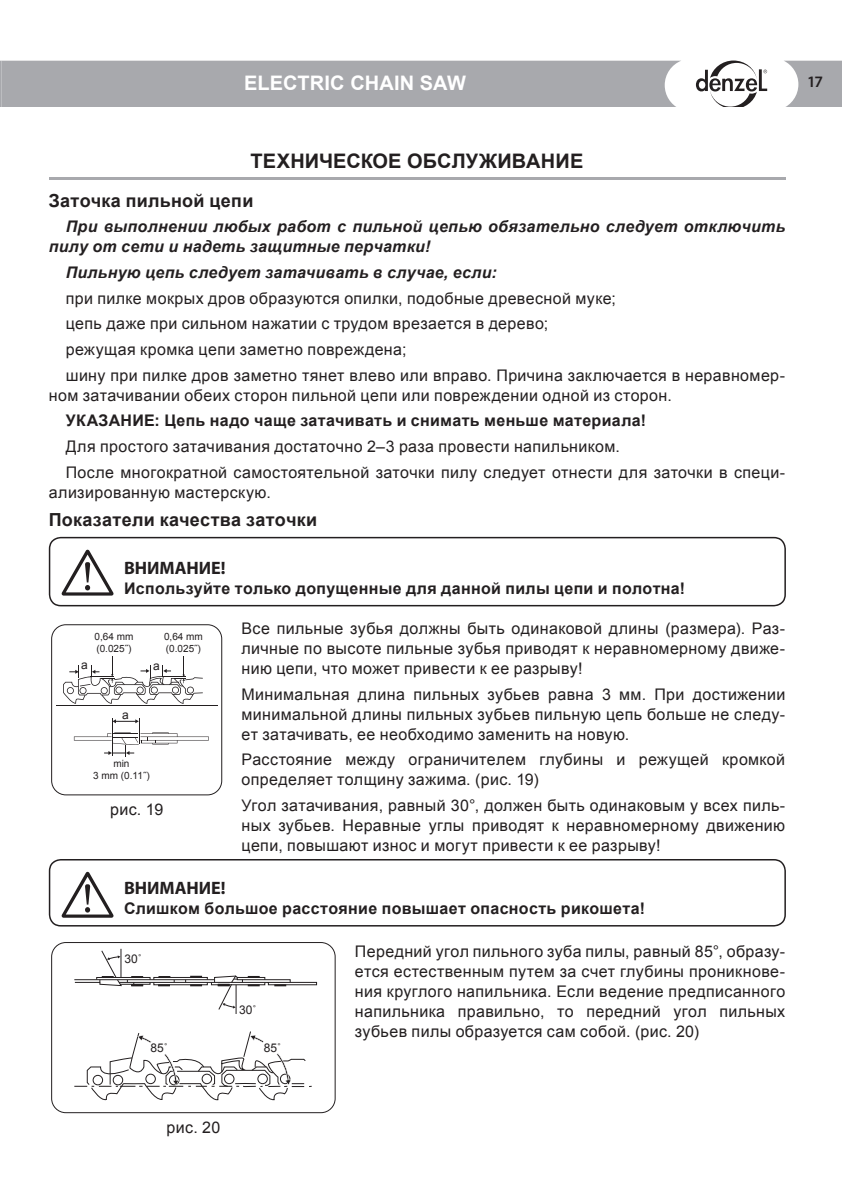
<style>
.page{position:relative;width:842px;height:1191px;background:#fff}
.page>*{position:absolute;margin:0;border:0;box-sizing:border-box;transform-origin:0 0}
.t1{font:700 20px "Arial";letter-spacing:.005em;color:#231f20}
.t2{font:700 20px "Arial";letter-spacing:.005em;color:#fff}
.t3{font:700 18px "Arial";letter-spacing:.015em;color:#231f20}
.t4{font:700 18px "Myriad Pro";letter-spacing:-.005em;color:#231f20}
.t5{font:16px/20px "Arial";letter-spacing:.025em;color:#231f20;text-align:justify}
.t6{font:700 16px "Arial";letter-spacing:.02em;color:#231f20}
.t7{font:italic 700 16px/20px "Arial";letter-spacing:.02em;color:#231f20}
.t8{font:600 16px "Myriad Pro";color:#231f20}
.t9{font:12px "Arial";color:#231f20}
.t10{font:10px/12px "Arial";color:#231f20}
</style>
<div class="page">
<svg style="left:784px;top:61px;width:58px;height:45px"></svg>
<div style="left:0;top:61px;width:680px;height:45px;background:#a8a9ad"></div>
<svg style="left:696px;top:61px;width:71px;height:45px"></svg>
<hr style="left:49px;top:177px;width:736px;height:2px;background:#a8a9ad">
<svg style="left:49px;top:537px;width:737px;height:69px"></svg>
<hr style="left:56px;top:705px;width:162px;height:1px;background:#231f20">
<div style="left:51px;top:624px;width:171px;height:171px;border:1px solid #231f20;border-radius:14px"></div>
<svg style="left:74px;top:718px;width:135px;height:38px"></svg>
<svg style="left:63px;top:656px;width:140px;height:47px"></svg>
<svg style="left:49px;top:859px;width:737px;height:67px"></svg>
<hr style="left:236px;top:984px;width:1px;height:30px;background:#231f20">
<div style="left:51px;top:942px;width:285px;height:171px;border:1px solid #231f20;border-radius:14px"></div>
<svg style="left:74px;top:1031px;width:238px;height:70px"></svg>
<svg style="left:74px;top:948px;width:244px;height:62px"></svg>
<p class="t2" style="left:244px;top:69px;width:223px">ELECTRIC CHAIN SAW</p>
<p class="t8" style="left:807px;top:72px;width:18px">17</p>
<p class="t1" style="left:251px;top:147px;width:334px">ТЕХНИЧЕСКОЕ ОБСЛУЖИВАНИЕ</p>
<p class="t3" style="left:49px;top:188px;width:206px">Заточка пильной цепи</p>
<p class="t7" style="left:49px;top:217px;width:738px;text-indent:17px">При выполнении любых работ с пильной цепью обязательно следует отключить пилу от сети и надеть защитные перчатки!</p>
<p class="t7" style="left:66px;top:263px;width:432px">Пильную цепь следует затачивать в случае, если:</p>
<p class="t5" style="left:66px;top:285px;width:721px;line-height:25.6px;text-align:left">при пилке мокрых дров образуются опилки, подобные древесной муке;<br>цепь даже при сильном нажатии с трудом врезается в дерево;<br>режущая кромка цепи заметно повреждена;<br>шину при пилке дров заметно тянет влево или вправо. Причина заключается в неравномер-</p>
<p class="t5" style="left:49px;top:385px;width:625px">ном затачивании обеих сторон пильной цепи или повреждении одной из сторон.</p>
<p class="t6" style="left:66px;top:410px;width:582px">УКАЗАНИЕ: Цепь надо чаще затачивать и снимать меньше материала!</p>
<p class="t5" style="left:66px;top:434px;width:721px;line-height:25.6px">Для простого затачивания достаточно 2–3 раза провести напильником.<br>После многократной самостоятельной заточки пилу следует отнести для заточки в специ-</p>
<p class="t5" style="left:49px;top:482px;width:223px">ализированную мастерскую.</p>
<p class="t3" style="left:49px;top:507px;width:270px">Показатели качества заточки</p>
<p class="t4" style="left:124px;top:556px;width:103px">ВНИМАНИЕ!</p>
<p class="t6" style="left:124px;top:577px;width:563px">Используйте только допущенные для данной пилы цепи и полотна!</p>
<p class="t10" style="left:94px;top:630px;width:40px">0,64 mm (0.025˝)</p>
<p class="t10" style="left:164px;top:630px;width:40px">0,64 mm (0.025˝)</p>
<p class="t9" style="left:81px;top:657px;width:8px">a</p>
<p class="t9" style="left:153px;top:657px;width:8px">a</p>
<p class="t9" style="left:122px;top:707px;width:8px">a</p>
<p class="t10" style="left:93px;top:757px;width:58px;text-align:center">min<br>3 mm (0.11˝)</p>
<p class="t5" style="left:110px;top:799px;width:55px">рис. 19</p>
<p class="t5" style="left:242px;top:618px;width:545px">Все пильные зубья должны быть одинаковой длины (размера). Раз&shy;личные по высоте пильные зубья приводят к неравномерному движе&shy;нию цепи, что может привести к ее разрыву!</p>
<p class="t5" style="left:242px;top:684px;width:545px">Минимальная длина пильных зубьев равна 3 мм. При достижении минимальной длины пильных зубьев пильную цепь больше не следу&shy;ет затачивать, ее необходимо заменить на новую.</p>
<p class="t5" style="left:242px;top:750px;width:545px">Расстояние между ограничителем глубины и режущей кромкой определяет толщину зажима. (рис. 19)</p>
<p class="t5" style="left:242px;top:795px;width:545px">Угол затачивания, равный 30°, должен быть одинаковым у всех пиль&shy;ных зубьев. Неравные углы приводят к неравномерному движению цепи, повышают износ и могут привести к ее разрыву!</p>
<p class="t4" style="left:124px;top:876px;width:103px">ВНИМАНИЕ!</p>
<p class="t6" style="left:124px;top:897px;width:523px">Слишком большое расстояние повышает опасность рикошета!</p>
<p class="t9" style="left:124px;top:950px;width:19px">30˚</p>
<p class="t9" style="left:239px;top:1002px;width:19px">30˚</p>
<p class="t9" style="left:151px;top:1040px;width:19px">85˚</p>
<p class="t9" style="left:264px;top:1040px;width:19px">85˚</p>
<p class="t5" style="left:167px;top:1117px;width:55px">рис. 20</p>
<p class="t5" style="left:355px;top:941px;width:432px">Передний угол пильного зуба пилы, равный 85°, образу&shy;ется естественным путем за счет глубины проникнове&shy;ния круглого напильника. Если ведение предписанного напильника правильно, то передний угол пильных зубьев пилы образуется сам собой. (рис. 20)</p>
</div>
